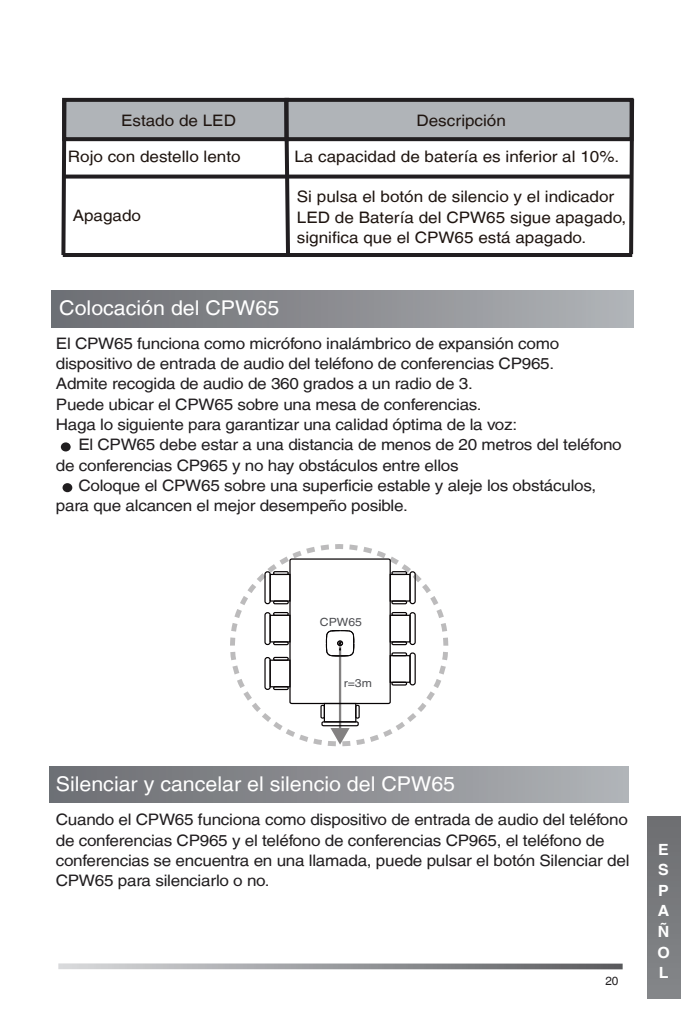
<style>
.page{position:relative;width:681px;height:1021px;background:#fff}
.page>*{position:absolute;margin:0;border:0;box-sizing:border-box;transform-origin:0 0}
.t1{font:20.4px "Helvetica LT";color:#fff;scale:1.05 1}
.t2{font:16px/20.4px "Helvetica LT";letter-spacing:-.015em;color:#211e20;scale:1.08 1}
.t3{font:16px/20.4px "Helvetica LT";color:#1f1510;scale:1.08 1}
.t4{font:700 15.6px/20.4px "Helvetica LT";color:#fff;text-align:justify;scale:1.04 1}
.t5{font:12px "Helvetica LT";color:#211e20}
.t6{font:11.2px "Helvetica LT";color:#4d4e52;scale:1.08 1}
</style>
<div class="page">
<div style="left:49px;top:766px;width:579px;height:36px;background:linear-gradient(to right,#6b6c71,#b0b2b6)"></div>
<div style="left:52px;top:291px;width:581px;height:36px;background:linear-gradient(to right,#6b6c71,#b0b2b6)"></div>
<div style="left:62px;top:98px;width:227px;height:43px;background:#b0b4b8;border:4px solid #211e20"></div>
<div style="left:284px;top:98px;width:349px;height:43px;background:#b0b4b8;border:4px solid #211e20"></div>
<div style="left:61px;top:100px;width:5px;height:155px;background:#211e20"></div>
<svg style="left:282px;top:97px;width:10px;height:156px"></svg>
<div style="left:61px;top:442px;width:10px;height:9px;background:#211e20;border-radius:50%"></div>
<div style="left:62px;top:483px;width:10px;height:9px;background:#211e20;border-radius:50%"></div>
<svg style="left:66px;top:174px;width:562px;height:4px;background:#3f3d3e"></svg>
<hr style="left:63px;top:253px;width:569px;height:4px;background:#211e20">
<svg style="left:230px;top:544px;width:218px;height:201px"></svg>
<svg style="left:628px;top:99px;width:5px;height:155px"></svg>
<div style="left:647px;top:816px;width:33px;height:182px;background:#787a7d"></div>
<svg style="left:58px;top:963px;width:564px;height:6px;background:#a2a3a5"></svg>
<p class="t3" style="left:121px;top:110px;width:108px">Estado de LED</p>
<p class="t3" style="left:416px;top:110px;width:84px">Descripción</p>
<p class="t3" style="left:68px;top:146px;width:161px">Rojo con destello lento</p>
<p class="t3" style="left:294px;top:146px;width:302px">La capacidad de batería es inferior al 10%.</p>
<p class="t3" style="left:73px;top:206px;width:65px">Apagado</p>
<p class="t3" style="left:297px;top:186px;width:306px">Si pulsa el botón de silencio y el indicador<br>LED de Batería del CPW65 sigue apagado, significa que el CPW65 está apagado.</p>
<p class="t1" style="left:59px;top:296px;width:211px">Colocación del CPW65</p>
<p class="t2" style="left:56px;top:333px;width:467px">El CPW65 funciona como micrófono inalámbrico de expansión como dispositivo de entrada de audio del teléfono de conferencias CP965.<br>Admite recogida de audio de 360 grados a un radio de 3.<br>Puede ubicar el CPW65 sobre una mesa de conferencias.<br>Haga lo siguiente para garantizar una calidad óptima de la voz:</p>
<p class="t2" style="left:78px;top:434px;width:504px">El CPW65 debe estar a una distancia de menos de 20 metros del teléfono</p>
<p class="t2" style="left:56px;top:455px;width:374px">de conferencias CP965 y no hay obstáculos entre ellos</p>
<p class="t2" style="left:78px;top:475px;width:481px">Coloque el CPW65 sobre una superficie estable y aleje los obstáculos,</p>
<p class="t2" style="left:56px;top:495px;width:327px">para que alcancen el mejor desempeño posible.</p>
<p class="t6" style="left:320px;top:615px;width:40px">CPW65</p>
<p class="t6" style="left:343px;top:676px;width:28px">r=3m</p>
<p class="t1" style="left:56px;top:772px;width:381px">Silenciar y cancelar el silencio del CPW65</p>
<p class="t2" style="left:56px;top:809px;width:532px">Cuando el CPW65 funciona como dispositivo de entrada de audio del teléfono de conferencias CP965 y el teléfono de conferencias CP965, el teléfono de conferencias se encuentra en una llamada, puede pulsar el botón Silenciar del CPW65 para silenciarlo o no.</p>
<p class="t5" style="left:605px;top:973px;width:15px">20</p>
<p class="t4" style="left:657px;top:838px;width:13px">E S P A Ñ O L</p>
</div>
